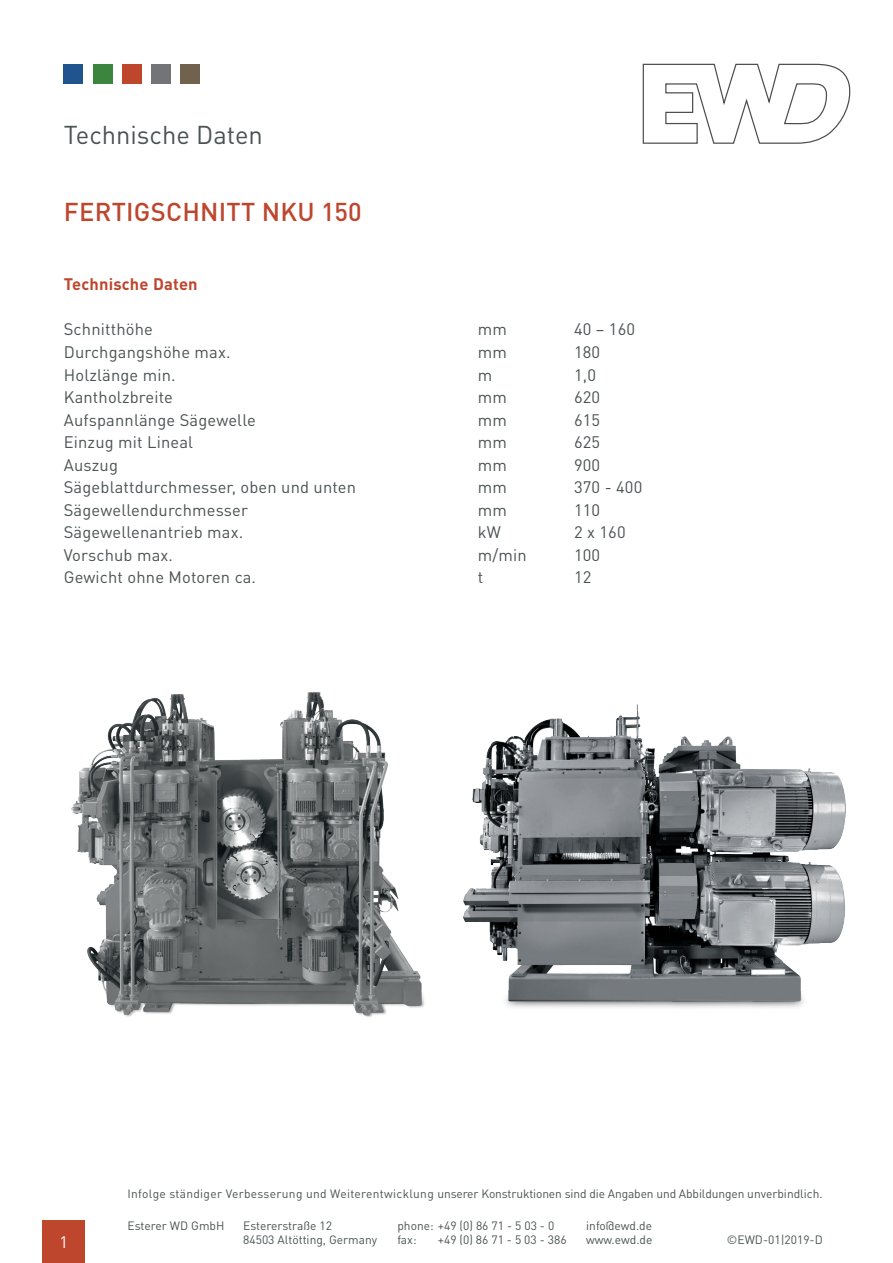
<style>
.page{position:relative;width:893px;height:1263px;background:#fff}
.page>*{position:absolute;margin:0;border:0;box-sizing:border-box;transform-origin:0 0}
.t1{font:500 25.5px "DIN Pro";letter-spacing:.01em;color:#bd462d}
.t2{font:25.5px "DIN Pro";color:#4b5253}
.t3{font:16.5px "DIN Pro";letter-spacing:.01em;color:#4b5253}
.t4{font:700 16.5px "DIN Pro";letter-spacing:.01em;color:#bd462d}
.t5{font:16.5px "DIN Pro";color:#fff}
.t6{font:12px/14.4px "DIN Pro";color:#4b5253}
</style>
<div class="page">
<svg style="left:642px;top:63px;width:209px;height:81px"></svg>
<div style="left:64px;top:64px;width:19px;height:19px;background:#1f548e"></div>
<div style="left:93px;top:64px;width:19px;height:19px;background:#3b853e"></div>
<div style="left:122px;top:64px;width:19px;height:19px;background:#bd462d"></div>
<div style="left:151px;top:64px;width:19px;height:19px;background:#737477"></div>
<div style="left:180px;top:64px;width:20px;height:19px;background:#71624d"></div>
<img style="left:463px;top:704px;width:383px;height:304px">
<img style="left:71px;top:692px;width:354px;height:325px">
<div style="left:43px;top:1220px;width:42px;height:43px;background:#bd462d"></div>
<h1 class="t2" style="left:64px;top:117px;width:201px">Technische Daten</h1>
<h1 class="t1" style="left:64px;top:195px;width:299px">FERTIGSCHNITT NKU 150</h1>
<p class="t4" style="left:64px;top:273px;width:135px">Technische Daten</p>
<p class="t3" style="left:64px;top:318px;width:91px">Schnitthöhe</p>
<p class="t3" style="left:478px;top:318px;width:31px">mm</p>
<p class="t3" style="left:574px;top:318px;width:63px">40 – 160</p>
<p class="t3" style="left:64px;top:341px;width:168px">Durchgangshöhe max.</p>
<p class="t3" style="left:478px;top:341px;width:31px">mm</p>
<p class="t3" style="left:574px;top:341px;width:28px">180</p>
<p class="t3" style="left:64px;top:363px;width:113px">Holzlänge min.</p>
<p class="t3" style="left:478px;top:363px;width:16px">m</p>
<p class="t3" style="left:574px;top:363px;width:23px">1,0</p>
<p class="t3" style="left:64px;top:386px;width:111px">Kantholzbreite</p>
<p class="t3" style="left:478px;top:386px;width:31px">mm</p>
<p class="t3" style="left:574px;top:386px;width:28px">620</p>
<p class="t3" style="left:64px;top:408px;width:193px">Aufspannlänge Sägewelle</p>
<p class="t3" style="left:478px;top:408px;width:31px">mm</p>
<p class="t3" style="left:574px;top:408px;width:28px">615</p>
<p class="t3" style="left:64px;top:431px;width:131px">Einzug mit Lineal</p>
<p class="t3" style="left:478px;top:431px;width:31px">mm</p>
<p class="t3" style="left:574px;top:431px;width:28px">625</p>
<p class="t3" style="left:64px;top:453px;width:56px">Auszug</p>
<p class="t3" style="left:478px;top:453px;width:31px">mm</p>
<p class="t3" style="left:574px;top:453px;width:28px">900</p>
<p class="t3" style="left:64px;top:476px;width:294px">Sägeblattdurchmesser, oben und unten</p>
<p class="t3" style="left:478px;top:476px;width:31px">mm</p>
<p class="t3" style="left:574px;top:476px;width:70px">370 - 400</p>
<p class="t3" style="left:64px;top:498px;width:186px">Sägewellendurchmesser</p>
<p class="t3" style="left:478px;top:498px;width:31px">mm</p>
<p class="t3" style="left:574px;top:498px;width:28px">110</p>
<p class="t3" style="left:64px;top:521px;width:181px">Sägewellenantrieb max.</p>
<p class="t3" style="left:478px;top:521px;width:25px">kW</p>
<p class="t3" style="left:574px;top:521px;width:53px">2 x 160</p>
<p class="t3" style="left:64px;top:543px;width:111px">Vorschub max.</p>
<p class="t3" style="left:478px;top:543px;width:50px">m/min</p>
<p class="t3" style="left:574px;top:543px;width:28px">100</p>
<p class="t3" style="left:64px;top:566px;width:194px">Gewicht ohne Motoren ca.</p>
<p class="t3" style="left:478px;top:566px;width:7px">t</p>
<p class="t3" style="left:574px;top:566px;width:19px">12</p>
<p class="t6" style="left:128px;top:1186px;width:697px">Infolge ständiger Verbesserung und Weiterentwicklung unserer Konstruktionen sind die Angaben und Abbildungen unverbindlich.</p>
<p class="t6" style="left:128px;top:1217px;width:98px">Esterer WD GmbH</p>
<p class="t6" style="left:243px;top:1217px;width:136px">Estererstraße 12<br>84503 Altötting, Germany</p>
<p class="t6" style="left:397px;top:1217px;width:158px">phone: +49 (0) 86 71 - 5 03 - 0 fax:</p>
<p class="t6" style="left:586px;top:1217px;width:68px">info@ewd.de www.ewd.de</p>
<p class="t6" style="left:438px;top:1232px;width:130px">+49 (0) 86 71 - 5 03 - 386</p>
<p class="t5" style="left:59px;top:1231px;width:10px">1</p>
<p class="t6" style="left:727px;top:1232px;width:97px">©EWD-01|2019-D</p>
</div>
